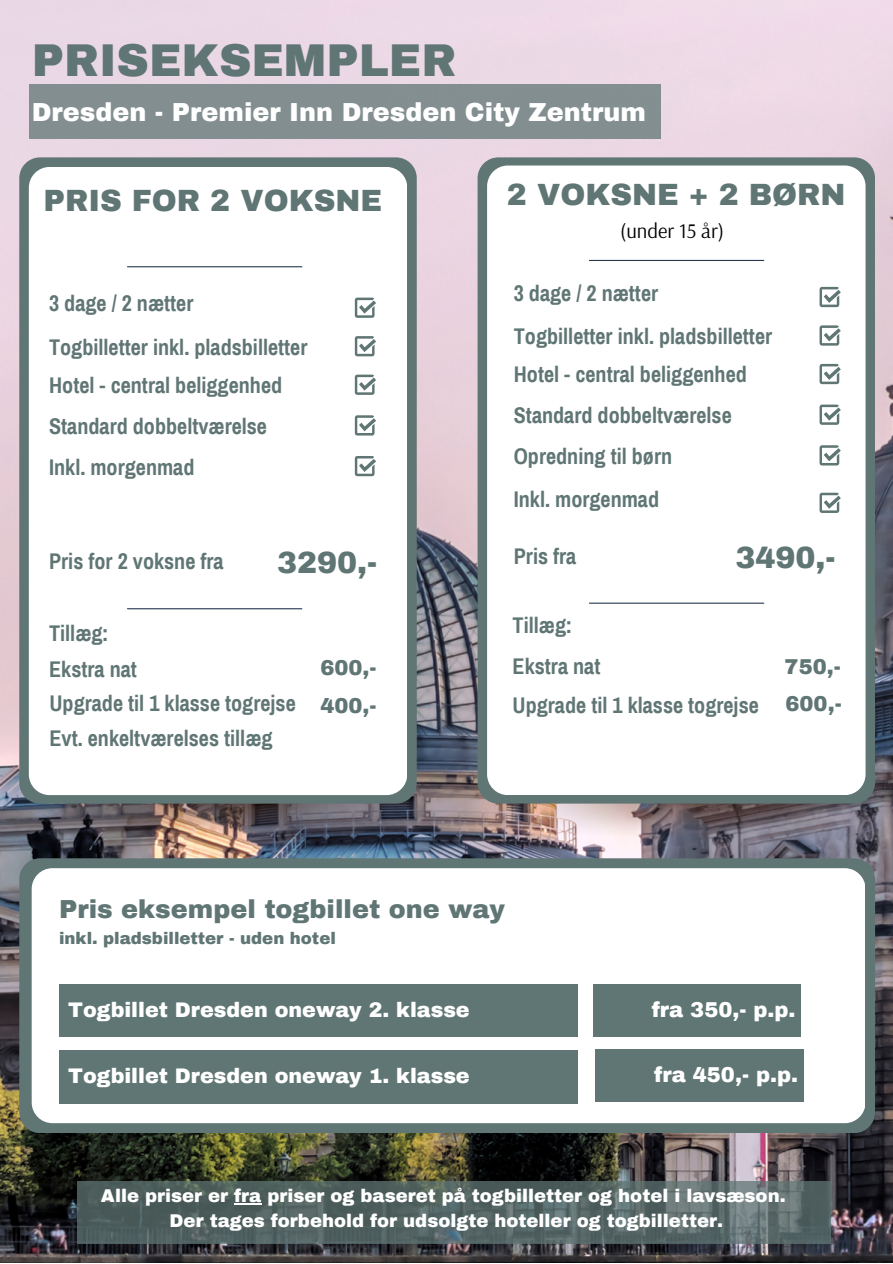
<style>
.page{position:relative;width:893px;height:1264px;background:#fff}
.page>*{position:absolute;margin:0;border:0;box-sizing:border-box;transform-origin:0 0}
.t1{font:900 45px "Archivo";color:#607674}
.t2{font:900 30px "Archivo";color:#607674}
.t3{font:900 25.5px "Archivo";color:#fff}
.t4{font:900 25.5px "Archivo";color:#607674}
.t5{font:700 22.2px/40.7px "Archivo Narrow";color:#607674}
.t6{font:900 21px "Archivo";color:#fff}
.t7{font:900 21px "Archivo";color:#607674}
.t8{font:900 20.7px "Archivo";color:#fff}
.t9{font:20.7px "Arsenal";color:#000}
.t10{font:900 18px/24.8px "Archivo";color:#fff;text-align:center}
.t11{font:900 16.5px "Archivo";color:#607674}
</style>
<div class="page">
<img style="left:0;top:0;width:892px;height:1262px">
<img style="left:478px;top:772px;width:405px;height:66px">
<img style="left:16px;top:772px;width:405px;height:66px">
<div style="left:19px;top:157px;width:397px;height:646px;background:#607674;border-radius:21px"></div>
<div style="left:29px;top:167px;width:378px;height:628px;background:#fff;border-radius:21px"></div>
<hr style="left:127px;top:266px;width:175px;height:1px;background:#273850">
<hr style="left:127px;top:608px;width:175px;height:1px;background:#273850">
<svg style="left:355px;top:297px;width:21px;height:21px"></svg>
<svg style="left:355px;top:336px;width:21px;height:20px"></svg>
<svg style="left:355px;top:374px;width:21px;height:21px"></svg>
<svg style="left:355px;top:415px;width:21px;height:20px"></svg>
<svg style="left:355px;top:456px;width:21px;height:20px"></svg>
<div style="left:477px;top:157px;width:397px;height:646px;background:#607674;border-radius:21px"></div>
<div style="left:487px;top:165px;width:378px;height:629px;background:#fff;border-radius:21px"></div>
<hr style="left:589px;top:260px;width:174px;height:1px;background:#273850">
<hr style="left:589px;top:602px;width:174px;height:1px;background:#273850">
<svg style="left:819px;top:287px;width:21px;height:20px"></svg>
<svg style="left:819px;top:325px;width:21px;height:20px"></svg>
<svg style="left:819px;top:364px;width:21px;height:20px"></svg>
<svg style="left:819px;top:404px;width:21px;height:21px"></svg>
<svg style="left:819px;top:445px;width:21px;height:20px"></svg>
<svg style="left:819px;top:492px;width:21px;height:21px"></svg>
<div style="left:19px;top:858px;width:856px;height:274px;background:#607674;border-radius:21px"></div>
<div style="left:32px;top:868px;width:833px;height:255px;background:#fff;border-radius:21px"></div>
<div style="left:59px;top:983px;width:519px;height:53px;background:#607674"></div>
<svg style="left:77px;top:1181px;width:753px;height:63px;background:#556564"></svg>
<svg style="left:234px;top:1203px;width:27px;height:1px"></svg>
<div style="left:29px;top:84px;width:631px;height:55px;background:#838e90"></div>
<div style="left:593px;top:983px;width:207px;height:53px;background:#607674"></div>
<div style="left:59px;top:1050px;width:519px;height:52px;background:#607674"></div>
<div style="left:595px;top:1049px;width:208px;height:52px;background:#607674"></div>
<h1 class="t1" style="left:32px;top:37px;width:426px">PRISEKSEMPLER</h1>
<p class="t3" style="left:32px;top:98px;width:616px">Dresden - Premier Inn Dresden City Zentrum</p>
<h2 class="t2" style="left:43px;top:185px;width:340px">PRIS FOR 2 VOKSNE</h2>
<p class="t5" style="left:49px;top:282px;width:260px;line-height:43.2px">3 dage / 2 nætter<br>Togbilletter inkl. pladsbilletter</p>
<p class="t5" style="left:49px;top:365px;width:234px">Hotel - central beliggenhed<br>Standard dobbeltværelse<br>Inkl. morgenmad</p>
<p class="t5" style="left:49px;top:541px;width:176px">Pris for 2 voksne fra</p>
<h2 class="t2" style="left:277px;top:546px;width:102px">3290,-</h2>
<p class="t5" style="left:49px;top:615px;width:248px;line-height:35.2px">Tillæg:<br>Ekstra nat<br>Upgrade til 1 klasse togrejse<br>Evt. enkeltværelses tillæg</p>
<p class="t7" style="left:320px;top:656px;width:58px">600,-</p>
<p class="t7" style="left:320px;top:694px;width:58px">400,-</p>
<h2 class="t2" style="left:507px;top:179px;width:340px">2 VOKSNE + 2 BØRN</h2>
<p class="t9" style="left:620px;top:217px;width:106px">(under 15 år)</p>
<p class="t5" style="left:514px;top:272px;width:260px;line-height:43.2px">3 dage / 2 nætter<br>Togbilletter inkl. pladsbilletter</p>
<p class="t5" style="left:514px;top:355px;width:234px">Hotel - central beliggenhed<br>Standard dobbeltværelse<br>Opredning til børn</p>
<p class="t5" style="left:514px;top:479px;width:147px">Inkl. morgenmad</p>
<p class="t5" style="left:514px;top:536px;width:64px">Pris fra</p>
<h2 class="t2" style="left:735px;top:541px;width:102px">3490,-</h2>
<p class="t5" style="left:512px;top:606px;width:89px">Tillæg:<br>Ekstra nat</p>
<p class="t5" style="left:512px;top:684px;width:248px">Upgrade til 1 klasse togrejse</p>
<p class="t7" style="left:784px;top:655px;width:58px">750,-</p>
<p class="t7" style="left:785px;top:692px;width:58px">600,-</p>
<p class="t4" style="left:59px;top:895px;width:447px">Pris eksempel togbillet one way</p>
<p class="t11" style="left:59px;top:929px;width:278px">inkl. pladsbilletter - uden hotel</p>
<p class="t8" style="left:68px;top:998px;width:403px">Togbillet Dresden oneway 2. klasse</p>
<p class="t6" style="left:651px;top:998px;width:145px">fra 350,- p.p.</p>
<p class="t8" style="left:68px;top:1064px;width:403px">Togbillet Dresden oneway 1. klasse</p>
<p class="t6" style="left:654px;top:1063px;width:145px">fra 450,- p.p.</p>
<p class="t10" style="left:101px;top:1183px;width:686px">Alle priser er fra priser og baseret på togbilletter og hotel i lavsæson.<br>Der tages forbehold for udsolgte hoteller og togbilletter.</p>
</div>
